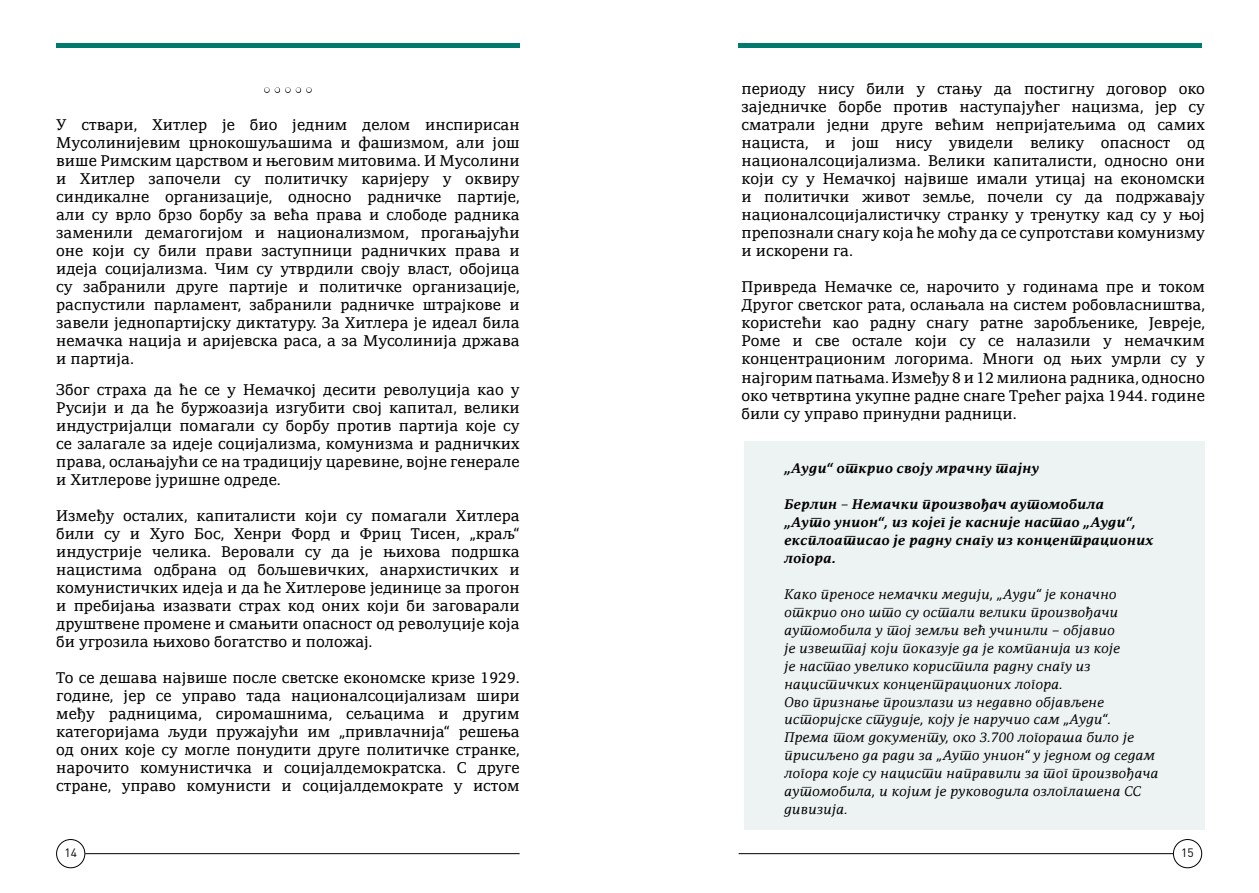
<style>
.page{position:relative;width:1259px;height:893px;background:#fff}
.page>*{position:absolute;margin:0;border:0;box-sizing:border-box;transform-origin:0 0}
.t1{font:15px/18px "Adamant BG";color:#000;text-align:justify}
.t2{font:15px "Adamant BG";color:#fff}
.t3{font:italic 13.5px/18px "Adamant BG";color:#000}
.t4{font:italic 700 13.5px/18px "Adamant BG";color:#000}
.t5{font:12px "DIN Pro";color:#000}
</style>
<div class="page">
<div style="left:744px;top:441px;width:461px;height:389px;background:#edf3f2"></div>
<div style="left:56px;top:839px;width:29px;height:29px;border:1px solid #000;border-radius:50%"></div>
<div style="left:1173px;top:839px;width:29px;height:29px;border:1px solid #000;border-radius:50%"></div>
<div style="left:738px;top:43px;width:464px;height:5px;background:#00796e"></div>
<div style="left:56px;top:43px;width:463px;height:5px;background:#00796e"></div>
<hr style="left:738px;top:853px;width:435px;height:1px;background:#000">
<hr style="left:85px;top:853px;width:434px;height:1px;background:#000">
<svg style="left:264px;top:87px;width:48px;height:6px"></svg>
<p class="t2" style="left:264px;top:80px;width:50px">• • • • •</p>
<p class="t1" style="left:56px;top:116px;width:465px">У ствари, Хитлер је био једним делом инспирисан Мусолинијевим црнокошуљашима и фашизмом, али још више Римским царством и његовим митовима. И Мусолини и Хитлер започели су политичку каријеру у оквиру синдикалне организације, односно радничке партије, али су врло брзо борбу за већа права и слободе радника заменили демагогијом и национализмом, прогањајући оне који су били прави заступници радничких права и идеја социјализма. Чим су утврдили своју власт, обојица су забранили друге партије и политичке организације, распустили парламент, забранили радничке штрајкове и завели једнопартијску диктатуру. За Хитлера је идеал била немачка нација и аријевска раса, а за Мусолинија држава и партија.</p>
<p class="t1" style="left:56px;top:380px;width:465px">Због страха да ће се у Немачкој десити револуција као у Русији и да ће буржоазија изгубити свој капитал, велики индустријалци помагали су борбу против партија које су се залагале за идеје социјализма, комунизма и радничких права, ослањајући се на традицију царевине, војне генерале и Хитлерове јуришне одреде.</p>
<p class="t1" style="left:56px;top:506px;width:465px">Између осталих, капиталисти који су помагали Хитлера били су и Хуго Бос, Хенри Форд и Фриц Тисен, „краљ“ индустрије челика. Веровали су да је њихова подршка нацистима одбрана од бољшевичких, анархистичких и комунистичких идеја и да ће Хитлерове јединице за прогон и пребијања изазвати страх код оних који би заговарали друштвене промене и смањити опасност од револуције која би угрозила њихово богатство и положај.</p>
<p class="t1" style="left:56px;top:668px;width:465px">То се дешава највише после светске економске кризе 1929. године, јер се управо тада националсоцијализам шири међу радницима, сиромашнима, сељацима и другим категоријама људи пружајући им „привлачнија“ решења од оних које су могле понудити друге политичке странке, нарочито комунистичка и социјалдемократска. С друге стране, управо комунисти и социјалдемократе у истом</p>
<p class="t1" style="left:741px;top:80px;width:465px">периоду нису били у стању да постигну договор око заједничке борбе против наступајућег нацизма, јер су сматрали једни друге већим непријатељима од самих нациста, и још нису увидели велику опасност од националсоцијализма. Велики капиталисти, односно они који су у Немачкој највише имали утицај на економски и политички живот земље, почели су да подржавају националсоцијалистичку странку у тренутку кад су у њој препознали снагу која ће моћу да се супротстави комунизму и искорени га.</p>
<p class="t1" style="left:741px;top:278px;width:465px">Привреда Немачке се, нарочито у годинама пре и током Другог светског рата, ослањала на систем робовласништва, користећи као радну снагу ратне заробљенике, Јевреје, Роме и све остале који су се налазили у немачким концентрационим логорима. Многи од њих умрли су у најгорим патњама. Између 8 и 12 милиона радника, односно око четвртина укупне радне снаге Трећег рајха 1944. године били су управо принудни радници.</p>
<p class="t4" style="left:784px;top:459px;width:257px">„Ауди“ открио своју мрачну тајну</p>
<p class="t4" style="left:784px;top:495px;width:371px">Берлин – Немачки произвођач аутомобила „Ауто унион“, из којег је касније настао „Ауди“, експлоатисао је радну снагу из концентрационих логора.</p>
<p class="t3" style="left:784px;top:585px;width:376px">Како преносе немачки медији, „Ауди“ је коначно открио оно што су остали велики произвођачи аутомобила у тој земљи већ учинили – објавио<br>је извештај који показује да је компанија из које<br>је настао увелико користила радну снагу из нацистичких концентрационих логора.<br>Ово признање произлази из недавно објављене историјске студије, коју је наручио сам „Ауди“.<br>Према том документу, око 3.700 логораша било је присиљено да ради за „Ауто унион“ у једном од седам логора које су нацисти направили за тог произвођача аутомобила, и којим је руководила озлоглашена СС дивизија.</p>
<p class="t5" style="left:64px;top:844px;width:14px">14</p>
<p class="t5" style="left:1181px;top:844px;width:14px">15</p>
</div>
